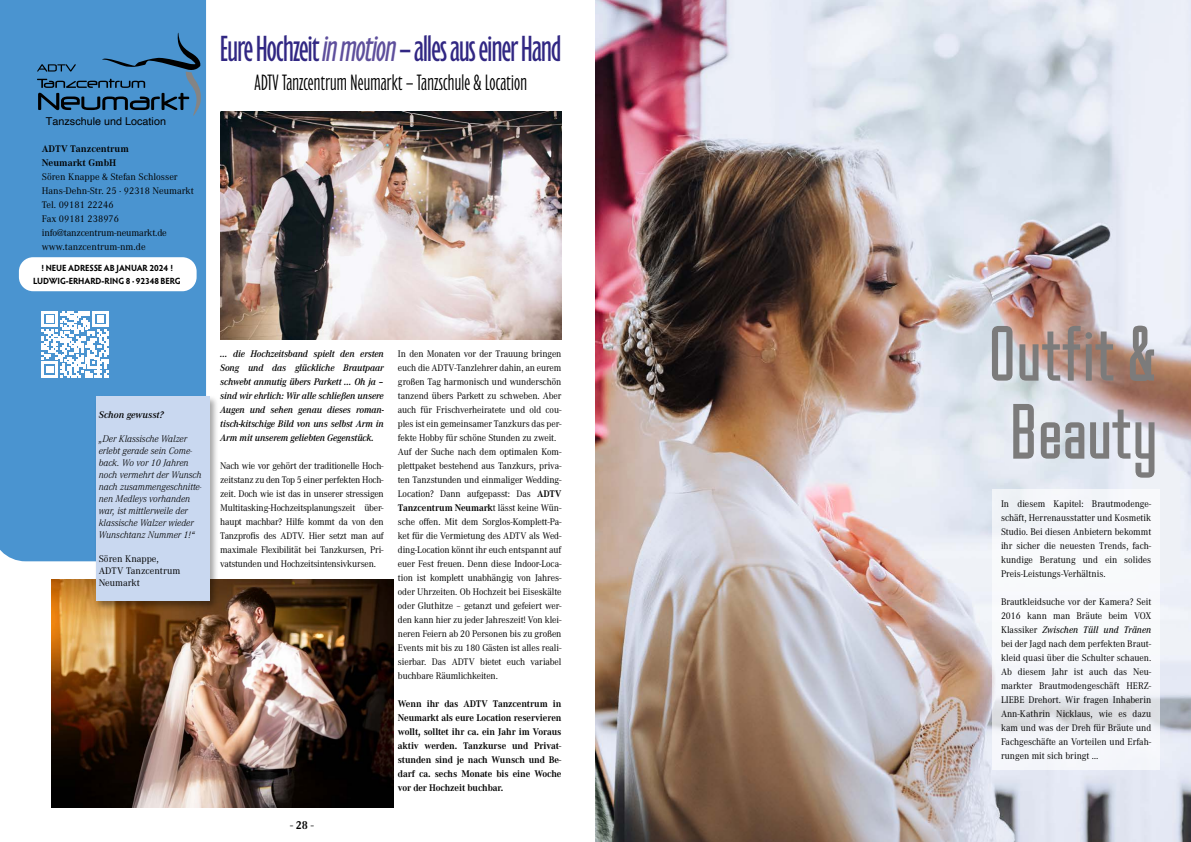
<style>
.page{position:relative;width:1191px;height:842px;background:#fff}
.page>*{position:absolute;margin:0;border:0;box-sizing:border-box;transform-origin:0 0}
.Headline{font:700 82px/78px "Baucher Got URW Ext";letter-spacing:.015em;color:#7c7b7b}
.Headline_oliv{font:36px "Eric Machat Headline";letter-spacing:-.02em;color:#312783;scale:.95 1}
.Headline-2{font:300 22px "Eric Machat Headline";letter-spacing:.01em;color:#000}
.t1{font:700 12px "Corporate A";color:#000;scale:.95 1}
.t2{font:10.8px "Helvetica";color:#000}
.Fließtext_normal{font:10px/14px "Corporate A";letter-spacing:-.01em;color:#000;text-align:justify;scale:.95 1}
.Kapiteltext{font:10px/14px "Corporate A";color:#000;text-align:justify;scale:.95 1}
.Fließtext_normal-2{font:italic 600 10px/14px "Corporate A";letter-spacing:-.01em;color:#000;text-align:justify;scale:.95 1}
.Fließtext_normal-3{font:700 10px/14px "Corporate A";letter-spacing:-.01em;color:#000;text-align:justify;scale:.95 1}
.t3{font:italic 300 10px/12px "Corporate A";color:#000}
.Fließtext_normal-4{font:10px/12px "Corporate A";letter-spacing:-.01em;color:#000}
.Fließtext_normal-5{font:700 10px/14px "Corporate A";letter-spacing:-.01em;color:#000}
.Fließtext_normal-6{font:italic 600 10px "Corporate A";letter-spacing:-.01em;color:#000}
.Checkliste{font:700 9px/13px "Hypatia Sans Pro";letter-spacing:-.01em;color:#000;text-align:center;scale:.95 1}
.s1{font-style:italic;color:#5e4f9c}
.s2{font-weight:700}
.s3{font-weight:500;font-style:italic}
</style>
<div class="page">
<img style="left:595px;top:0;width:596px;height:842px">
<img style="left:220px;top:112px;width:341px;height:227px">
<div style="left:0;top:0;width:206px;height:561px;background:#4a94d0"></div>
<svg style="left:37px;top:33px;width:164px;height:83px;background:#407fb2"></svg>
<svg style="left:42px;top:311px;width:66px;height:67px"></svg>
<img style="left:51px;top:580px;width:342px;height:228px">
<div style="left:94px;top:395px;width:125px;height:216px;background:#000;opacity:.36"></div>
<div style="left:96px;top:397px;width:113px;height:204px;background:#c9d8f0"></div>
<div style="left:19px;top:257px;width:178px;height:34px;background:#fff;border-radius:14px"></div>
<svg style="left:992px;top:489px;width:167px;height:281px"></svg>
<p class="t2" style="left:46px;top:113px;width:122px">Tanzschule und Location</p>
<p class="Fließtext_normal-5" style="left:42px;top:141px;width:89px">ADTV Tanzcentrum<br>Neumarkt GmbH</p>
<p class="Fließtext_normal-4" style="left:42px;top:170px;width:137px">Sören Knappe &amp; Stefan Schlosser</p>
<p class="Fließtext_normal-4" style="left:42px;top:184px;width:153px">Hans-Dehn-Str. 25 · 92318 Neumarkt</p>
<p class="Fließtext_normal-4" style="left:42px;top:198px;width:73px">Tel. 09181 22246</p>
<p class="Fließtext_normal-4" style="left:42px;top:212px;width:79px">Fax 09181 238976</p>
<p class="Fließtext_normal-4" style="left:42px;top:226px;width:126px">info@tanzcentrum-neumarkt.de</p>
<p class="Fließtext_normal-4" style="left:42px;top:240px;width:105px">www.tanzcentrum-nm.de</p>
<p class="Checkliste" style="left:33px;top:261px;width:157px">! NEUE ADRESSE AB JANUAR 2024 !<br>LUDWIG-ERHARD-RING 8 · 92348 BERG</p>
<p class="Headline_oliv" style="left:220px;top:29px;width:361px">Eure Hochzeit <span class="s1">in motion</span>– alles aus einer Hand</p>
<p class="Headline-2" style="left:254px;top:70px;width:274px">ADTV Tanzcentrum Neumarkt – Tanzschule &amp; Location</p>
<p class="Fließtext_normal-6" style="left:99px;top:408px;width:66px">Schon gewusst?</p>
<p class="t3" style="left:99px;top:433px;width:104px">„Der Klassische Walzer erlebt gerade sein Come&shy;back. Wo vor 10 Jahren noch vermehrt der Wunsch nach zusammengeschnitte&shy;nen Medleys vorhanden war, ist mittlerweile der klassische Walzer wieder<br>Wunschtanz Nummer 1!“</p>
<p class="Fließtext_normal-4" style="left:99px;top:553px;width:83px">Sören Knappe,<br>ADTV Tanzcentrum<br>Neumarkt</p>
<p class="Fließtext_normal-2" style="left:220px;top:347px;width:174px">… die Hochzeitsband spielt den ersten Song und das glückliche Brautpaar schwebt anmutig übers Parkett … Oh ja – sind wir ehrlich: Wir alle schließen unsere Augen und sehen genau dieses roman&shy;tisch-kitschige Bild von uns selbst Arm in Arm mit unserem geliebten Gegenstück.</p>
<p class="Fließtext_normal" style="left:220px;top:459px;width:174px">Nach wie vor gehört der traditionelle Hoch&shy;zeitstanz zu den Top 5 einer perfekten Hoch&shy;zeit. Doch wie ist das in unserer stressigen Multitasking-Hochzeitsplanungszeit über&shy;haupt machbar? Hilfe kommt da von den Tanzprofis des ADTV. Hier setzt man auf maximale Flexibilität bei Tanzkursen, Pri&shy;vatstunden und Hochzeitsintensivkursen.</p>
<p class="t1" style="left:290px;top:817px;width:26px">- 28 -</p>
<p class="Fließtext_normal" style="left:398px;top:346px;width:174px">In den Monaten vor der Trauung bringen euch die ADTV-Tanzlehrer dahin, an eurem großen Tag harmonisch und wunderschön tanzend übers Parkett zu schweben. Aber auch für Frischverheiratete und old cou&shy;ples ist ein gemeinsamer Tanzkurs das per&shy;fekte Hobby für schöne Stunden zu zweit.</p>
<p class="Fließtext_normal" style="left:398px;top:444px;width:174px">Auf der Suche nach dem optimalen Kom&shy;plettpaket bestehend aus Tanzkurs, priva&shy;ten Tanzstunden und einmaliger Wedding-Location? Dann aufgepasst: Das <span class="s2">ADTV Tanzcentrum Neumark</span>t lässt keine Wün&shy;sche offen. Mit dem Sorglos-Komplett-Pa&shy;ket für die Vermietung des ADTV als Wed&shy;ding-Location könnt ihr euch entspannt auf euer Fest freuen. Denn diese Indoor-Loca&shy;tion ist komplett unabhängig von Jahres&shy;oder Uhrzeiten. Ob Hochzeit bei Eiseskälte oder Gluthitze – getanzt und gefeiert wer&shy;den kann hier zu jeder Jahreszeit! Von klei&shy;neren Feiern ab 20 Personen bis zu großen Events mit bis zu 180 Gästen ist alles reali&shy;sierbar. Das ADTV bietet euch variabel buchbare Räumlichkeiten.</p>
<p class="Fließtext_normal-3" style="left:398px;top:697px;width:174px">Wenn ihr das ADTV Tanzcentrum in Neumarkt als eure Location reservieren wollt, solltet ihr ca. ein Jahr im Voraus aktiv werden. Tanzkurse und Privat&shy;stunden sind je nach Wunsch und Be&shy;darf ca. sechs Monate bis eine Woche vor der Hochzeit buchbar.</p>
<p class="Headline" style="left:988px;top:316px;width:170px">Outfit &amp;<br>Beauty</p>
<p class="Kapiteltext" style="left:1001px;top:496px;width:160px">In diesem Kapitel: Brautmodenge&shy;schäft, Herrenausstatter und Kosmetik Studio. Bei diesen Anbietern bekommt ihr sicher die neuesten Trends, fach&shy;kundige Beratung und ein solides Preis-Leistungs-Verhältnis.</p>
<p class="Kapiteltext" style="left:1001px;top:594px;width:160px">Brautkleidsuche vor der Kamera? Seit 2016 kann man Bräute beim VOX Klassiker <span class="s3">Zwischen Tüll und Tränen </span>bei der Jagd nach dem perfekten Braut&shy;kleid quasi über die Schulter schauen.<br>Ab diesem Jahr ist auch das Neu&shy;markter Brautmodengeschäft HERZ-LIEBE Drehort. Wir fragen Inhaberin Ann-Kathrin Nicklaus, wie es dazu kam und was der Dreh für Bräute und Fachgeschäfte an Vorteilen und Erfah&shy;rungen mit sich bringt …</p>
</div>
